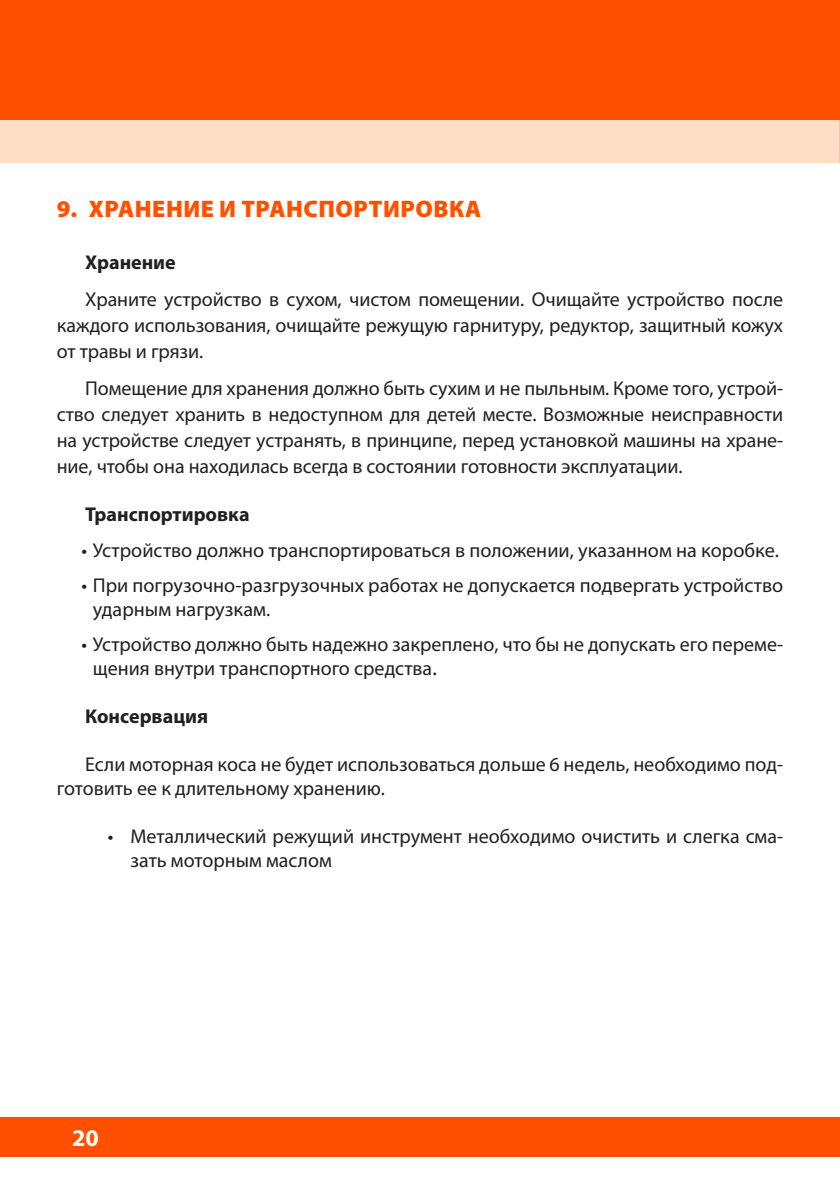
<style>
.page{position:relative;width:840px;height:1191px;background:#fff}
.page>*{position:absolute;margin:0;border:0;box-sizing:border-box;transform-origin:0 0}
.t1{font:900 24px "Myriad Pro";letter-spacing:.02em;color:#ff5000}
.t2{font:700 24px "Myriad Pro";color:#fff}
.t3{font:20px/26px "Myriad Pro";color:#231f20}
.t4{font:700 20px "Myriad Pro";color:#231f20}
.s1{font-family:"Minion Pro";font-size:24px}
</style>
<div class="page">
<div style="left:0;top:119px;width:838px;height:44px;background:#ffdec8"></div>
<hr style="left:838px;top:119px;width:1px;height:44px;background:#ffc49e">
<div style="left:0;top:0;width:839px;height:119px;background:#ff5000"></div>
<div style="left:0;top:1117px;width:839px;height:40px;background:#ff5000"></div>
<p class="t1" style="left:57px;top:192px;width:426px">9. ХРАНЕНИЕ И ТРАНСПОРТИРОВКА</p>
<p class="t4" style="left:85px;top:249px;width:92px">Хранение</p>
<p class="t3" style="left:57px;top:286px;width:727px;text-align:justify;text-indent:28px">Храните устройство в сухом, чистом помещении. Очищайте устройство после каждого использования, очищайте режущую гарнитуру, редуктор, защитный кожух от травы и грязи.</p>
<p class="t3" style="left:57px;top:375px;width:727px;text-align:justify;text-indent:28px">Помещение для хранения должно быть сухим и не пыльным. Кроме того, устрой&shy;ство следует хранить в недоступном для детей месте. Возможные неисправности на устройстве следует устранять, в принципе, перед установкой машины на хране&shy;ние, чтобы она находилась всегда в состоянии готовности эксплуатации.</p>
<p class="t4" style="left:85px;top:501px;width:166px">Транспортировка</p>
<p class="t3" style="left:81px;top:536px;width:698px">• Устройство должно транспортироваться в положении, указанном на коробке.</p>
<p class="t3" style="left:93px;top:573px;width:691px;line-height:24px;text-indent:-11px">• При погрузочно-разгрузочных работах не допускается подвергать устройство ударным нагрузкам.</p>
<p class="t3" style="left:93px;top:632px;width:691px;line-height:24px;text-indent:-11px">• Устройство должно быть надежно закреплено, что бы не допускать его переме&shy;щения внутри транспортного средства<span class="s1">.</span></p>
<p class="t4" style="left:85px;top:703px;width:124px">Консервация</p>
<p class="t3" style="left:57px;top:752px;width:727px;line-height:24px;text-indent:28px">Если моторная коса не будет использоваться дольше 6 недель, необходимо под&shy;готовить ее к длительному хранению.</p>
<p class="t3" style="left:130px;top:824px;width:653px;line-height:24px;text-indent:-23px">• Металлический режущий инструмент необходимо очистить и слегка сма&shy;зать моторным маслом</p>
<p class="t2" style="left:72px;top:1122px;width:28px">20</p>
</div>
